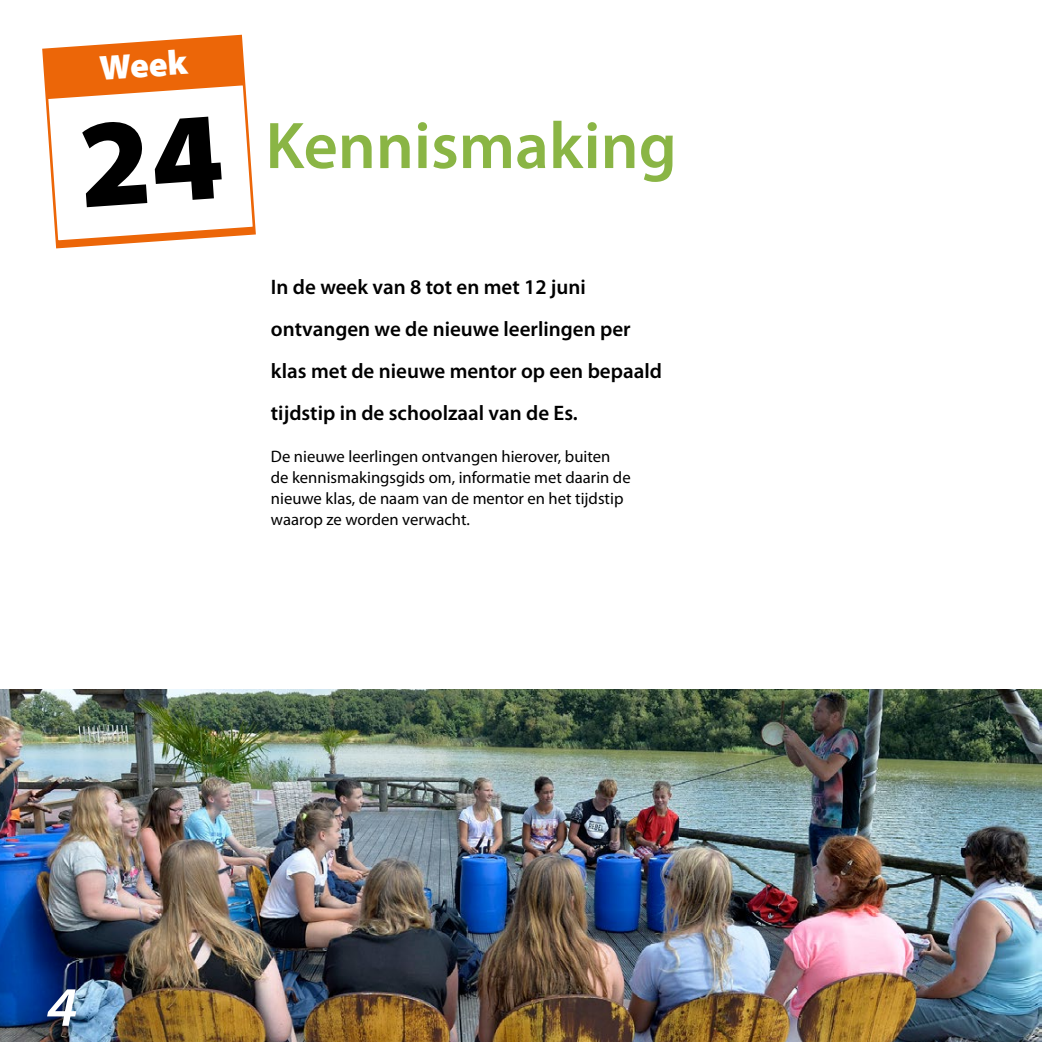
<style>
.page{position:relative;width:1042px;height:1042px;background:#fff}
.page>*{position:absolute;margin:0;border:0;box-sizing:border-box;transform-origin:0 0}
.Standaard{font:600 66.5px "Myriad Pro";color:#8ab545}
.t1{font:italic 600 semi-expanded 56px "Myriad Pro";color:#fff}
.t2{font:900 35px "Myriad Pro";color:#fff}
.Standaard-2{font:600 21px/42px "Myriad Pro";color:#000}
.Standaard-3{font:16.62px/21px "Myriad Pro";color:#000}
</style>
<div class="page">
<img style="left:0;top:690px;width:1042px;height:352px">
<svg style="left:42px;top:34px;width:214px;height:215px"></svg>
<svg style="left:46px;top:83px;width:209px;height:160px"></svg>
<p class="t2" style="left:98px;top:49px;width:89px;rotate:-4deg">Week</p>
<p class="Standaard" style="left:265px;top:109px;width:413px">Kennismaking</p>
<p class="Standaard-2" style="left:271px;top:266px;width:393px">In de week van 8 tot en met 12 juni ontvangen we de nieuwe leerlingen per klas met de nieuwe mentor op een bepaald tijdstip in de schoolzaal van de Es.</p>
<p class="Standaard-3" style="left:271px;top:446px;width:361px">De nieuwe leerlingen ontvangen hierover, buiten de kennismakingsgids om, informatie met daarin de nieuwe klas, de naam van de mentor en het tijdstip waarop ze worden verwacht.</p>
<p class="t1" style="left:46px;top:976px;width:33px">4</p>
</div>
